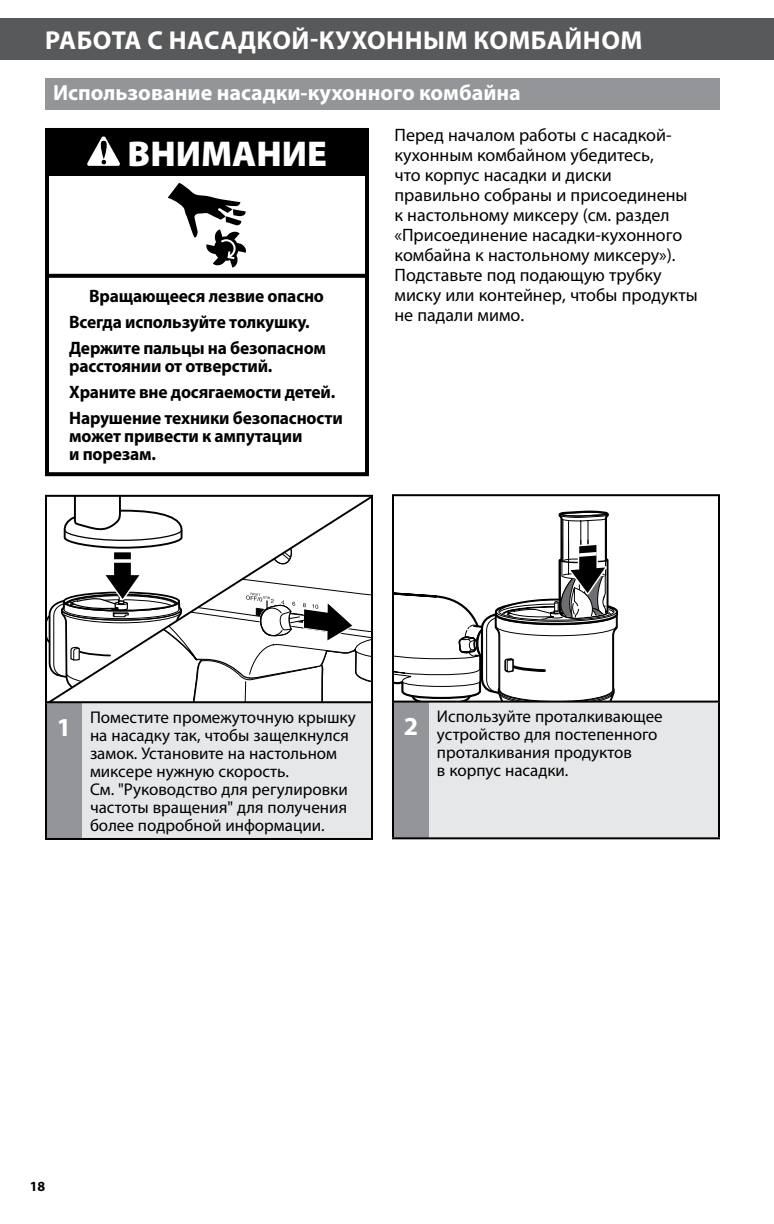
<style>
.page{position:relative;width:774px;height:1224px;background:#fff}
.page>*{position:absolute;margin:0;border:0;box-sizing:border-box;transform-origin:0 0}
.t1{font:900 36px "Myriad Pro";color:#fff}
.t2{font:700 26px "Myriad Pro";letter-spacing:.02em;color:#fff}
.t3{font:700 22px "Myriad Pro";color:#fff}
.t4{font:18px/20px "Myriad Pro";color:#000}
.t5{font:700 18px/26px "Myriad Pro";letter-spacing:-.01em;color:#000}
.t6{font:17px/18px "Myriad Pro";color:#000}
.t7{font:700 14px "Myriad Pro";color:#000}
</style>
<div class="page">
<div style="left:1px;top:18px;width:773px;height:42px;background:#58595b"></div>
<hr style="left:773px;top:433px;width:1px;height:42px;background:#58595b">
<div style="left:45px;top:78px;width:675px;height:32px;background:#939598"></div>
<svg style="left:48px;top:498px;width:322px;height:203px"></svg>
<div style="left:45px;top:495px;width:328px;height:210px;border:2px solid #000"></div>
<svg style="left:395px;top:510px;width:224px;height:191px"></svg>
<div style="left:392px;top:494px;width:328px;height:210px;border:2px solid #000"></div>
<div style="left:393px;top:702px;width:36px;height:136px;background:#939598"></div>
<div style="left:429px;top:702px;width:290px;height:136px;background:#e6e7e8"></div>
<hr style="left:392px;top:701px;width:37px;height:2px;background:#000">
<hr style="left:392px;top:703px;width:2px;height:134px;background:#000">
<hr style="left:392px;top:837px;width:37px;height:2px;background:#000">
<hr style="left:429px;top:701px;width:291px;height:2px;background:#000">
<hr style="left:718px;top:703px;width:2px;height:134px;background:#000">
<hr style="left:429px;top:837px;width:291px;height:2px;background:#000">
<div style="left:46px;top:702px;width:36px;height:137px;background:#939598"></div>
<div style="left:82px;top:702px;width:290px;height:137px;background:#e6e7e8"></div>
<hr style="left:45px;top:701px;width:37px;height:2px;background:#000">
<hr style="left:45px;top:703px;width:2px;height:135px;background:#000">
<hr style="left:82px;top:701px;width:291px;height:2px;background:#000">
<hr style="left:371px;top:703px;width:2px;height:135px;background:#000">
<hr style="left:45px;top:838px;width:37px;height:2px;background:#000">
<hr style="left:82px;top:838px;width:291px;height:2px;background:#000">
<svg style="left:45px;top:128px;width:324px;height:348px"></svg>
<div style="left:47px;top:130px;width:320px;height:46px;background:#000"></div>
<svg style="left:168px;top:183px;width:79px;height:85px"></svg>
<svg style="left:87px;top:136px;width:33px;height:30px"></svg>
<h2 class="t2" style="left:45px;top:23px;width:599px">Работа с насадкой-кухонным комбайном</h2>
<p class="t3" style="left:53px;top:78px;width:469px">Использование насадки-кухонного комбайна</p>
<h1 class="t1" style="left:128px;top:133px;width:201px">ВНИМАНИЕ</h1>
<p class="t5" style="left:69px;top:283px;width:259px;text-indent:20px">Вращающееся лезвие опасно<br>Всегда используйте толкушку.<br>Держите пальцы на безопасном</p>
<p class="t5" style="left:69px;top:353px;width:275px">расстоянии от отверстий.<br>Храните вне досягаемости детей.<br>Нарушение техники безопасности</p>
<p class="t5" style="left:69px;top:427px;width:235px;line-height:18px">может привести к ампутации и порезам.</p>
<p class="t4" style="left:394px;top:125px;width:305px">Перед началом работы с насадкой&shy;кухонным комбайном убедитесь,<br>что корпус насадки и диски правильно собраны и присоединены к настольному миксеру (см. раздел «Присоединение насадки-кухонного комбайна к настольному миксеру»).<br>Подставьте под подающую трубку миску или контейнер, чтобы продукты не падали мимо.</p>
<h2 class="t2" style="left:57px;top:710px;width:16px">1</h2>
<p class="t6" style="left:90px;top:708px;width:267px">Поместите промежуточную крышку на насадку так, чтобы защелкнулся замок. Установите на настольном миксере нужную скорость.<br>См. "Руководство для регулировки частоты вращения" для получения более подробной информации.</p>
<h2 class="t2" style="left:404px;top:709px;width:16px">2</h2>
<p class="t6" style="left:437px;top:707px;width:227px">Используйте проталкивающее устройство для постепенного проталкивания продуктов<br>в корпус насадки.</p>
<p class="t7" style="left:30px;top:1177px;width:17px">18</p>
</div>
